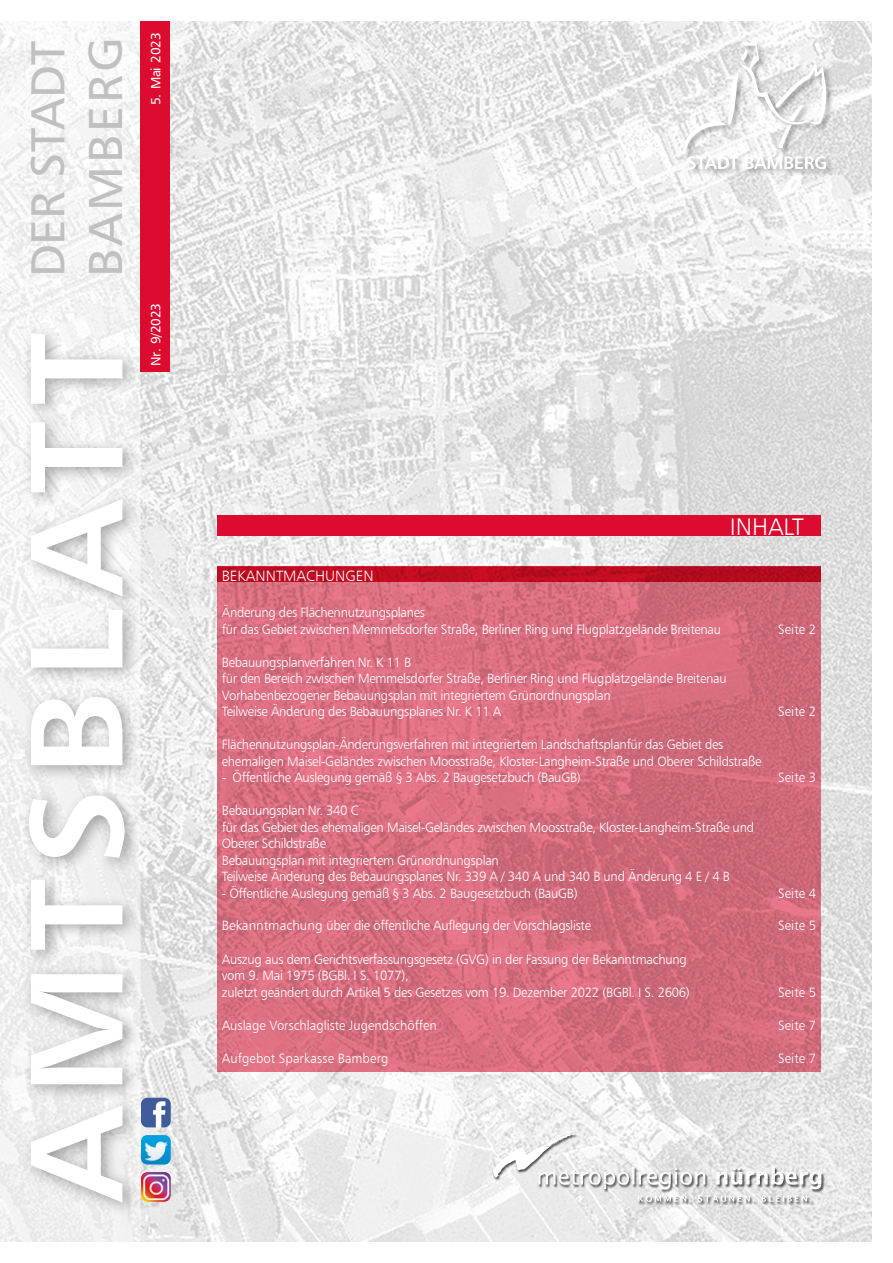
<style>
.page{position:relative;width:893px;height:1263px;background:#fff}
.page>*{position:absolute;margin:0;border:0;box-sizing:border-box;transform-origin:0 0}
.t1{font:132px "Humanist 777 BT Bold B";letter-spacing:.09em;color:#fff;scale:1.05 1}
.t2{font:48px/57.6px "Humanist 777 BT Roman B";letter-spacing:.025em;color:#c1c0c0}
._11_Amt_Copy{font:24px "Humanist 777 BT Light B";color:#fff}
._11_Amt_Copy-2{font:15px "Humanist 777 BT Light B";color:#fff}
._11_Amt_Copy-3{font:13.5px/16.5px "Humanist 777 BT Light B";letter-spacing:-.02em;color:#fff}
._10_Headline_Amt{font:13.5px "Humanist 777 BT Light B";letter-spacing:-.02em;color:#fff}
._11_Amt_Copy-4{font:13.5px "Humanist 777 BT Light B";color:#fff}
._11_Amt_Copy-5{font:13.5px "Humanist 777 BT Light B";letter-spacing:.01em;color:#fff}
.t3{font:13.5px "Humanist 777 BT Roman B";letter-spacing:-.02em;color:#fff}
</style>
<div class="page">
<img style="left:0;top:21px;width:872px;height:1221px">
<div style="left:140px;top:21px;width:30px;height:351px;background:#dd0b2f"></div>
<div style="left:682px;top:40px;width:151px;height:137px;background:#000;opacity:.33"></div>
<svg style="left:683px;top:41px;width:143px;height:128px"></svg>
<div style="left:19px;top:323px;width:124px;height:895px;background:#000;opacity:.33"></div>
<div style="left:492px;top:1132px;width:332px;height:73px;background:#000;opacity:.66"></div>
<svg style="left:638px;top:1195px;width:173px;height:7px"></svg>
<svg style="left:493px;top:1132px;width:328px;height:57px"></svg>
<svg style="left:218px;top:566px;width:603px;height:1px"></svg>
<svg style="left:218px;top:567px;width:603px;height:504px"></svg>
<div style="left:218px;top:515px;width:603px;height:21px;background:#dd0b2f"></div>
<img style="left:141px;top:1098px;width:30px;height:29px">
<img style="left:141px;top:1135px;width:30px;height:29px">
<img style="left:141px;top:1172px;width:30px;height:30px">
<p class="t2" style="left:18px;top:277px;width:242px;rotate:-90deg">DER STADT<br>BAMBERG</p>
<p class="t1" style="left:-7px;top:1202px;width:829px;rotate:-90deg">AMTSBLATT</p>
<p class="t3" style="left:147px;top:105px;width:75px;rotate:-90deg">5. Mai 2023</p>
<p class="t3" style="left:147px;top:366px;width:64px;rotate:-90deg">Nr. 9/2023</p>
<p class="_11_Amt_Copy" style="left:730px;top:512px;width:75px">INHALT</p>
<p class="_11_Amt_Copy-2" style="left:222px;top:566px;width:153px">BEKANNTMACHUNGEN</p>
<p class="_11_Amt_Copy-3" style="left:222px;top:604px;width:205px">Änderung des Flächennutzungsplanes</p>
<p class="_11_Amt_Copy-3" style="left:222px;top:621px;width:501px">für das Gebiet zwischen Memmelsdorfer Straße, Berliner Ring und Flugplatzgelände Breitenau</p>
<p class="_11_Amt_Copy-3" style="left:778px;top:621px;width:40px">Seite 2</p>
<p class="_11_Amt_Copy-3" style="left:222px;top:654px;width:191px">Bebauungsplanverfahren Nr. K 11 B</p>
<p class="_11_Amt_Copy-3" style="left:222px;top:670px;width:506px">für den Bereich zwischen Memmelsdorfer Straße, Berliner Ring und Flugplatzgelände Breitenau</p>
<p class="_11_Amt_Copy-3" style="left:222px;top:687px;width:390px">Vorhabenbezogener Bebauungsplan mit integriertem Grünordnungsplan</p>
<p class="_10_Headline_Amt" style="left:222px;top:703px;width:281px">Teilweise Änderung des Bebauungsplanes Nr. K 11 A</p>
<p class="_11_Amt_Copy-3" style="left:778px;top:703px;width:40px">Seite 2</p>
<p class="_11_Amt_Copy-3" style="left:222px;top:736px;width:541px">Flächennutzungsplan-Änderungsverfahren mit integriertem Landschaftsplanfür das Gebiet des ehemaligen Maisel-Geländes zwischen Moosstraße, Kloster-Langheim-Straße und Oberer Schildstraße</p>
<p class="_10_Headline_Amt" style="left:222px;top:769px;width:360px">- Öffentliche Auslegung gemäß § 3 Abs. 2 Baugesetzbuch (BauGB)</p>
<p class="_11_Amt_Copy-3" style="left:778px;top:769px;width:40px">Seite 3</p>
<p class="_11_Amt_Copy-3" style="left:222px;top:802px;width:138px">Bebauungsplan Nr. 340 C</p>
<p class="_11_Amt_Copy-3" style="left:222px;top:818px;width:534px">für das Gebiet des ehemaligen Maisel-Geländes zwischen Moosstraße, Kloster-Langheim-Straße und<br>Oberer Schildstraße</p>
<p class="_11_Amt_Copy-3" style="left:222px;top:851px;width:279px">Bebauungsplan mit integriertem Grünordnungsplan</p>
<p class="_11_Amt_Copy-3" style="left:222px;top:868px;width:510px">Teilweise Änderung des Bebauungsplanes Nr. 339 A / 340 A und 340 B und Änderung 4 E / 4 B</p>
<p class="_10_Headline_Amt" style="left:222px;top:885px;width:357px">- Öffentliche Auslegung gemäß § 3 Abs. 2 Baugesetzbuch (BauGB)</p>
<p class="_10_Headline_Amt" style="left:778px;top:885px;width:40px">Seite 4</p>
<p class="_10_Headline_Amt" style="left:222px;top:917px;width:371px">Bekanntmachung über die öffentliche Auflegung der Vorschlagsliste</p>
<p class="_10_Headline_Amt" style="left:778px;top:917px;width:40px">Seite 5</p>
<p class="_11_Amt_Copy-3" style="left:222px;top:950px;width:467px">Auszug aus dem Gerichtsverfassungsgesetz (GVG) in der Fassung der Bekanntmachung</p>
<p class="_11_Amt_Copy-3" style="left:222px;top:967px;width:188px">vom 9. Mai 1975 (BGBl. I S. 1077),</p>
<p class="_11_Amt_Copy-3" style="left:222px;top:983px;width:470px">zuletzt geändert durch Artikel 5 des Gesetzes vom 19. Dezember 2022 (BGBl. I S. 2606)</p>
<p class="_11_Amt_Copy-3" style="left:778px;top:983px;width:40px">Seite 5</p>
<p class="_11_Amt_Copy-4" style="left:222px;top:1016px;width:217px">Auslage Vorschlagliste Jugendschöffen</p>
<p class="_11_Amt_Copy-3" style="left:778px;top:1016px;width:40px">Seite 7</p>
<p class="_11_Amt_Copy-5" style="left:222px;top:1049px;width:168px">Aufgebot Sparkasse Bamberg</p>
<p class="_11_Amt_Copy-3" style="left:778px;top:1049px;width:40px">Seite 7</p>
</div>
